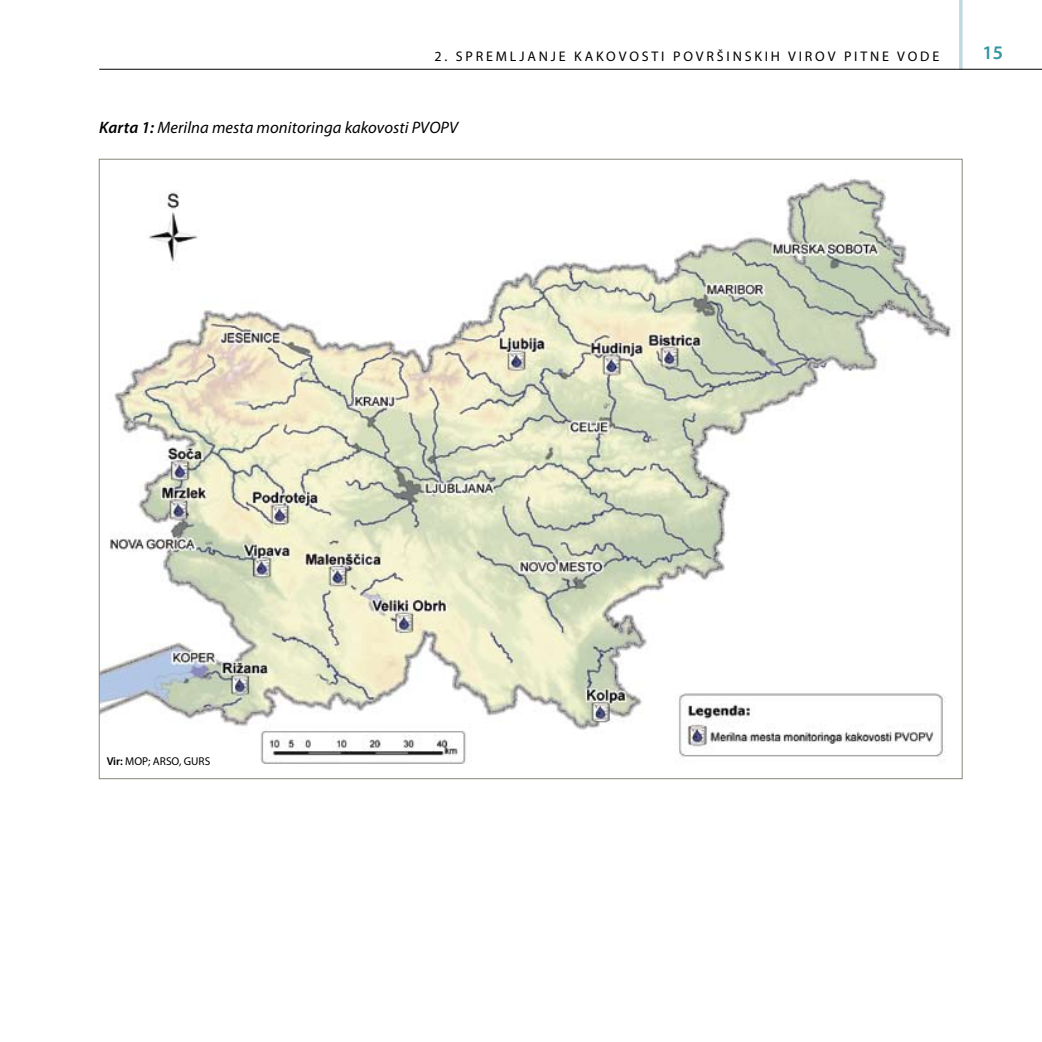
<style>
.page{position:relative;width:1042px;height:1042px;background:#fff}
.page>*{position:absolute;margin:0;border:0;box-sizing:border-box;transform-origin:0 0}
.t1{font:600 19.25px "Myriad Pro";color:#3196a1}
.t2{font:italic 16.62px "Myriad Pro";letter-spacing:.005em;color:#000}
.t3{font:14px "Myriad Pro";letter-spacing:.2em;color:#000}
.t4{font:11.38px "Myriad Pro";color:#000}
.s1{font-weight:600}
</style>
<div class="page">
<img style="left:101px;top:179px;width:850px;height:585px">
<hr style="left:959px;top:0;width:3px;height:69px;background:#c2dadf">
<hr style="left:99px;top:69px;width:943px;height:1px;background:#000">
<p class="t3" style="left:434px;top:48px;width:506px">2. SPREMLJANJE KAKOVOSTI POVRŠINSKIH VIROV PITNE VODE</p>
<h1 class="t1" style="left:982px;top:42px;width:22px">15</h1>
<p class="t2" style="left:99px;top:118px;width:360px"><span class="s1">Karta 1:</span> Merilna mesta monitoringa kakovosti PVOPV</p>
<p class="t4" style="left:107px;top:755px;width:105px"><span class="s1">Vir:</span> MOP; ARSO, GURS</p>
</div>
